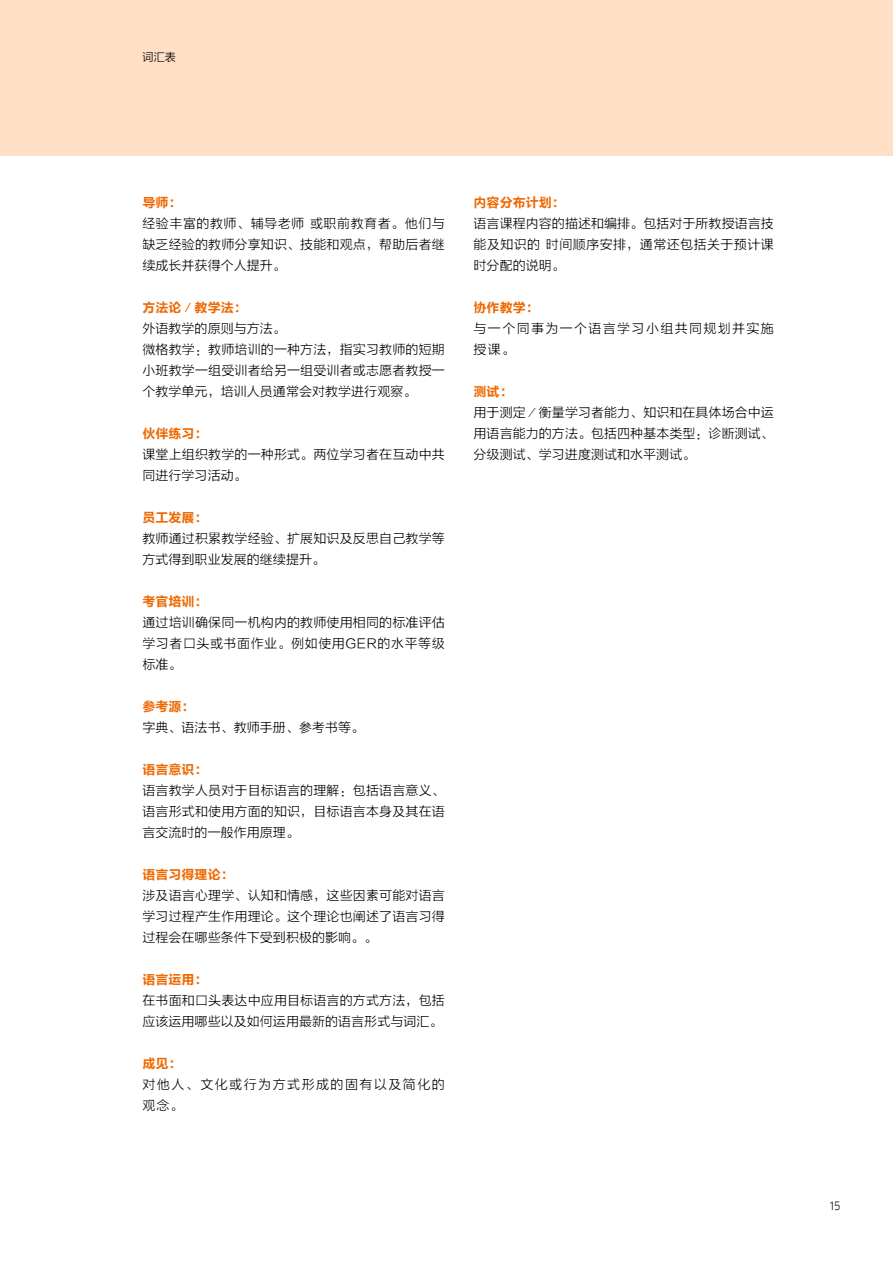
<style>
.page{position:relative;width:893px;height:1263px;background:#fff}
.page>*{position:absolute;margin:0;border:0;box-sizing:border-box;transform-origin:0 0}
.t1{font:13.05px/21px "FZLTXHK";letter-spacing:.01em;color:#000;text-align:justify}
.t2{font:13.05px "FZLTCHJW GB1 0";color:#ef6800}
.t3{font:13.05px/21px "FZLTXHK";letter-spacing:.11em;color:#000}
.t4{font:13.05px/21px "FZLTXHK";letter-spacing:.1em;color:#000}
.t5{font:11.25px "FZLTXHK";color:#000}
.t6{font:11.25px "Goethe FF Clan";color:#000}
</style>
<div class="page">
<div style="left:0;top:0;width:893px;height:155px;background:#ffe0c6"></div>
<p class="t5" style="left:142px;top:51px;width:35px">词汇表</p>
<p class="t2" style="left:142px;top:196px;width:41px">导师：</p>
<p class="t1" style="left:142px;top:214px;width:304px">经验丰富的教师、辅导老师或职前教育者。他们与缺乏经验的教师分享知识、技能和观点，帮助后者继续成长并获得个人提升。</p>
<p class="t2" style="left:142px;top:301px;width:106px">方法论／教学法：</p>
<p class="t1" style="left:142px;top:319px;width:304px;text-align:left">外语教学的原则与方法。<br>微格教学：教师培训的一种方法，指实习教师的短期小班教学一组受训者给另一组受训者或志愿者教授一个教学单元，培训人员通常会对教学进行观察。</p>
<p class="t2" style="left:142px;top:426px;width:67px">伙伴练习：</p>
<p class="t1" style="left:142px;top:445px;width:304px">课堂上组织教学的一种形式。两位学习者在互动中共同进行学习活动。</p>
<p class="t2" style="left:142px;top:511px;width:67px">员工发展：</p>
<p class="t1" style="left:142px;top:529px;width:304px">教师通过积累教学经验、扩展知识及反思自己教学等方式得到职业发展的继续提升。</p>
<p class="t2" style="left:142px;top:595px;width:67px">考官培训：</p>
<p class="t1" style="left:142px;top:613px;width:304px">通过培训确保同一机构内的教师使用相同的标准评估学习者口头或书面作业。例如使用GER的水平等级标准。</p>
<p class="t2" style="left:142px;top:700px;width:54px">参考源：</p>
<p class="t1" style="left:142px;top:718px;width:223px">字典、语法书、教师手册、参考书等。</p>
<p class="t2" style="left:142px;top:763px;width:67px">语言意识：</p>
<p class="t1" style="left:142px;top:781px;width:304px">语言教学人员对于目标语言的理解：包括语言意义、语言形式和使用方面的知识，目标语言本身及其在语言交流时的一般作用原理。</p>
<p class="t2" style="left:142px;top:868px;width:93px">语言习得理论：</p>
<p class="t1" style="left:142px;top:886px;width:304px">涉及语言心理学、认知和情感，这些因素可能对语言学习过程产生作用理论。这个理论也阐述了语言习得过程会在哪些条件下受到积极的影响。。</p>
<p class="t2" style="left:142px;top:973px;width:67px">语言运用：</p>
<p class="t1" style="left:142px;top:991px;width:304px">在书面和口头表达中应用目标语言的方式方法，包括应该运用哪些以及如何运用最新的语言形式与词汇。</p>
<p class="t2" style="left:142px;top:1057px;width:41px">成见：</p>
<p class="t3" style="left:142px;top:1075px;width:304px">对他人、文化或行为方式形成的固有以及简化的观念。</p>
<p class="t2" style="left:474px;top:196px;width:93px">内容分布计划：</p>
<p class="t1" style="left:474px;top:214px;width:302px">语言课程内容的描述和编排。包括对于所教授语言技能及知识的时间顺序安排，通常还包括关于预计课时分配的说明。</p>
<p class="t2" style="left:474px;top:301px;width:67px">协作教学：</p>
<p class="t4" style="left:474px;top:319px;width:302px">与一个同事为一个语言学习小组共同规划并实施授课。</p>
<p class="t2" style="left:474px;top:385px;width:41px">测试：</p>
<p class="t1" style="left:474px;top:403px;width:302px">用于测定／衡量学习者能力、知识和在具体场合中运用语言能力的方法。包括四种基本类型：诊断测试、分级测试、学习进度测试和水平测试。</p>
<p class="t6" style="left:829px;top:1199px;width:12px">15</p>
</div>
